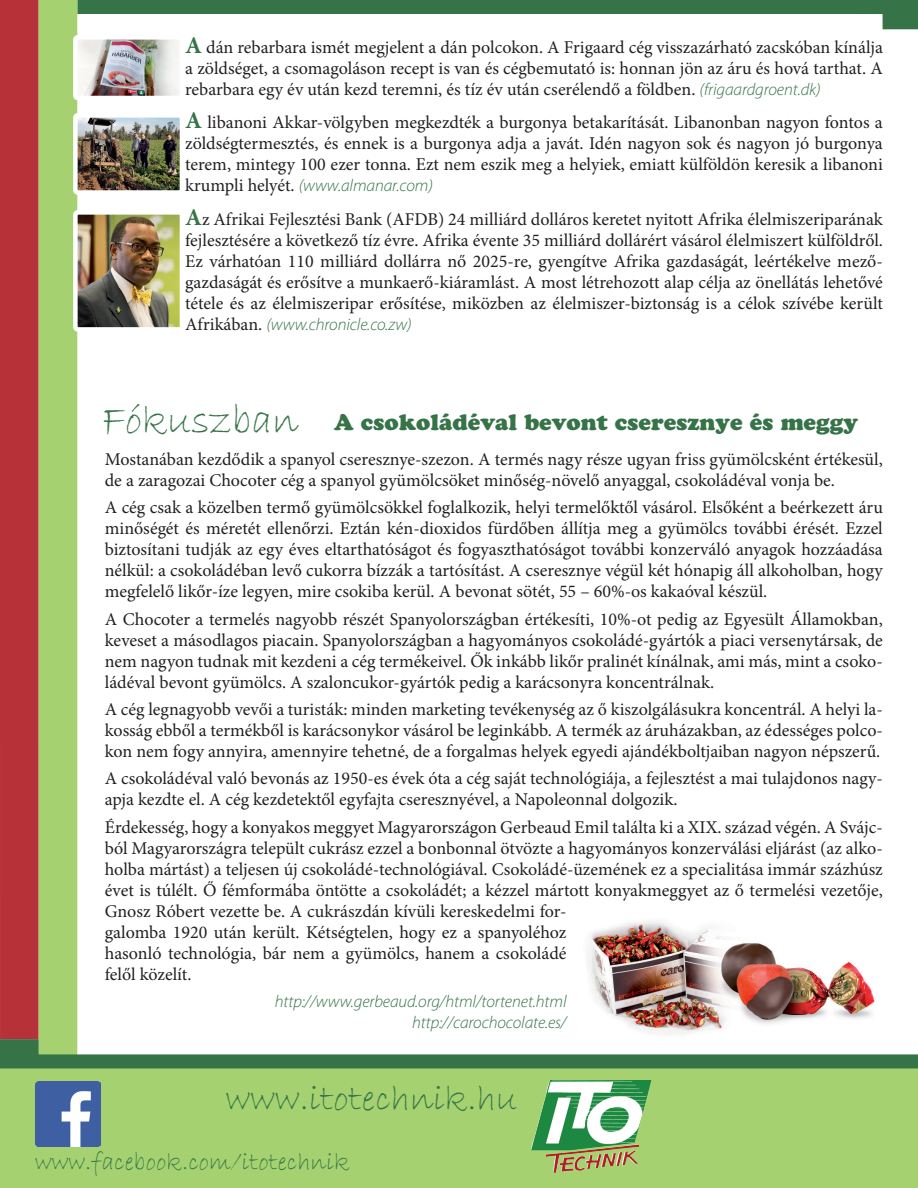
<style>
.page{position:relative;width:918px;height:1188px;background:#fff}
.page>*{position:absolute;margin:0;border:0;box-sizing:border-box;transform-origin:0 0}
.t1{font:37.5px "Bradley Hand Hacked";color:#367448}
.t2{font:25.5px "Bradley Hand Hacked";color:#367448}
.t3{font:22.5px "Cooper Black Std";color:#367448}
.t4{font:18px/21px "Minion Pro";color:#231f20;text-align:justify}
.t5{font:italic 300 17.1px/21px "Myriad Pro";letter-spacing:-.005em;color:#367448;text-align:right}
.s1{font-weight:700;font-size:24px;color:#367448}
.s2{font-family:"Myriad Pro";font-weight:300;font-style:italic;font-size:17.1px;color:#367448}
.s3{font-family:"Minion Pro";font-weight:400;font-style:normal;font-size:18px;color:#231f20}
.s4{font-family:"Bradley Hand Hacked";font-size:42px}
</style>
<div class="page">
<div style="left:0;top:1068px;width:918px;height:120px;background:#a5d170"></div>
<svg style="left:77px;top:0;width:841px;height:29px"></svg>
<div style="left:0;top:0;width:39px;height:1039px;background:#b73139"></div>
<div style="left:39px;top:0;width:38px;height:1056px;background:#a5d170"></div>
<svg style="left:0;top:1039px;width:918px;height:29px"></svg>
<img style="left:78px;top:215px;width:101px;height:112px">
<div style="left:73px;top:210px;width:111px;height:122px;border:4px solid #fff;border-radius:2px"></div>
<img style="left:35px;top:1081px;width:65px;height:65px">
<img style="left:531px;top:1080px;width:120px;height:93px">
<img style="left:586px;top:921px;width:289px;height:114px">
<img style="left:78px;top:40px;width:101px;height:55px">
<div style="left:73px;top:35px;width:111px;height:65px;border:4px solid #fff;border-radius:2px"></div>
<img style="left:78px;top:118px;width:101px;height:72px">
<div style="left:73px;top:113px;width:111px;height:82px;border:4px solid #fff;border-radius:2px"></div>
<p class="t4" style="left:185px;top:36px;width:699px"><span class="s1">A</span> dán rebarbara ismét megjelent a dán polcokon. A Frigaard cég visszazárható zacskóban kínálja a zöldséget, a csomagoláson recept is van és cégbemutató is: honnan jön az áru és hová tarthat. A rebarbara egy év után kezd teremni, és tíz év után cserélendő a földben. <span class="s2">(frigaardgroent.dk)</span></p>
<p class="t4" style="left:185px;top:112px;width:699px"><span class="s1">A</span> libanoni Akkar-völgyben megkezdték a burgonya betakarítását. Libanonban nagyon fontos a zöldségtermesztés, és ennek is a burgonya adja a javát. Idén nagyon sok és nagyon jó burgonya terem, mintegy 100 ezer tonna. Ezt nem eszik meg a helyiek, emiatt külföldön keresik a libanoni</p>
<p class="t5" style="left:185px;top:175px;width:249px"><span class="s3">krumpli helyét.</span> (www.almanar.com)</p>
<p class="t4" style="left:185px;top:209px;width:699px"><span class="s1">A</span>z Afrikai Fejlesztési Bank (AFDB) 24 milliárd dolláros keretet nyitott Afrika élelmiszeriparának fejlesztésére a következő tíz évre. Afrika évente 35 milliárd dollárért vásárol élelmiszert külföldről.<br>Ez várhatóan 110 milliárd dollárra nő 2025-re, gyengítve Afrika gazdaságát, leértékelve mező&shy;gazdaságát és erősítve a munkaerő-kiáramlást. A most létrehozott alap célja az önellátás lehetővé tétele és az élelmiszeripar erősítése, miközben az élelmiszer-biztonság is a célok szívébe került</p>
<p class="t5" style="left:185px;top:314px;width:228px"><span class="s3">Afrikában.</span> (www.chronicle.co.zw)</p>
<p class="t3" style="left:102px;top:409px;width:757px"><span class="s4">Fókuszban</span> A csokoládéval bevont cseresznye és meggy</p>
<p class="t4" style="left:105px;top:449px;width:780px">Mostanában kezdődik a spanyol cseresznye-szezon. A termés nagy része ugyan friss gyümölcsként értékesül, de a zaragozai Chocoter cég a spanyol gyümölcsöket minőség-növelő anyaggal, csokoládéval vonja be.</p>
<p class="t4" style="left:105px;top:497px;width:780px">A cég csak a közelben termő gyümölcsökkel foglalkozik, helyi termelőktől vásárol. Elsőként a beérkezett áru minőségét és méretét ellenőrzi. Eztán kén-dioxidos fürdőben állítja meg a gyümölcs további érését. Ezzel biztosítani tudják az egy éves eltarthatóságot és fogyaszthatóságot további konzerváló anyagok hozzáadása nélkül: a csokoládéban levő cukorra bízzák a tartósítást. A cseresznye végül két hónapig áll alkoholban, hogy megfelelő likőr-íze legyen, mire csokiba kerül. A bevonat sötét, 55 – 60%-os kakaóval készül.</p>
<p class="t4" style="left:105px;top:609px;width:780px">A Chocoter a termelés nagyobb részét Spanyolországban értékesíti, 10%-ot pedig az Egyesült Államokban, keveset a másodlagos piacain. Spanyolországban a hagyományos csokoládé-gyártók a piaci versenytársak, de nem nagyon tudnak mit kezdeni a cég termékeivel. Ők inkább likőr pralinét kínálnak, ami más, mint a csoko&shy;ládéval bevont gyümölcs. A szaloncukor-gyártók pedig a karácsonyra koncentrálnak.</p>
<p class="t4" style="left:105px;top:699px;width:780px">A cég legnagyobb vevői a turisták: minden marketing tevékenység az ő kiszolgálásukra koncentrál. A helyi la&shy;kosság ebből a termékből is karácsonykor vásárol be leginkább. A termék az áruházakban, az édességes polco&shy;kon nem fogy annyira, amennyire tehetné, de a forgalmas helyek egyedi ajándékboltjaiban nagyon népszerű.</p>
<p class="t4" style="left:105px;top:768px;width:780px">A csokoládéval való bevonás az 1950-es évek óta a cég saját technológiája, a fejlesztést a mai tulajdonos nagy&shy;apja kezdte el. A cég kezdetektől egyfajta cseresznyével, a Napoleonnal dolgozik.</p>
<p class="t4" style="left:105px;top:817px;width:780px;text-align:left">Érdekesség, hogy a konyakos meggyet Magyarországon Gerbeaud Emil találta ki a XIX. század végén. A Svájc&shy;ból Magyarországra települt cukrász ezzel a bonbonnal ötvözte a hagyományos konzerválási eljárást (az alko&shy;holba mártást) a teljesen új csokoládé-technológiával. Csokoládé-üzemének ez a specialitása immár százhúsz évet is túlélt. Ő fémformába öntötte a csokoládét; a kézzel mártott konyakmeggyet az ő termelési vezetője, Gnosz Róbert vezette be. A cukrászdán kívüli kereskedelmi for-<br>galomba 1920 után került. Kétségtelen, hogy ez a spanyoléhoz<br>hasonló technológia, bár nem a gyümölcs, hanem a csokoládé<br>felől közelít.</p>
<p class="t5" style="left:275px;top:991px;width:293px">http://www.gerbeaud.org/html/tortenet.html http://carochocolate.es/</p>
<h1 class="t1" style="left:226px;top:1074px;width:293px">www.itotechnik.hu</h1>
<h2 class="t2" style="left:35px;top:1146px;width:316px">www.facebook.com/itotechnik</h2>
</div>
